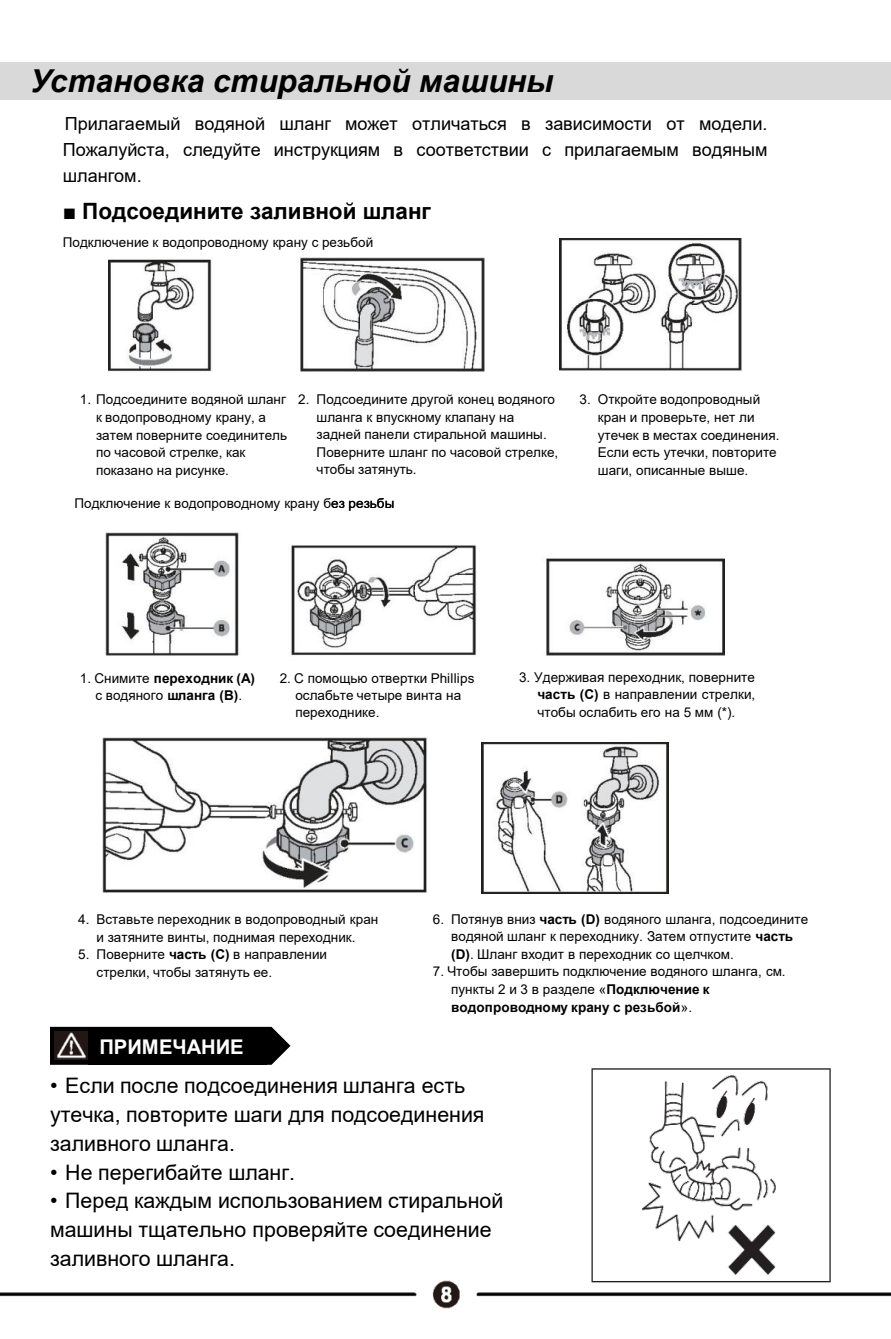
<style>
.page{position:relative;width:891px;height:1339px;background:#fff}
.page>*{position:absolute;margin:0;border:0;box-sizing:border-box;transform-origin:0 0}
.t1{font:italic 700 31.5px "Arial";color:#000}
.t2{font:700 22.5px "Arial";color:#000}
.t3{font:21.38px/28.8px "Arial";color:#000}
.t4{font:700 20.25px "Arial";color:#fff}
.t5{font:18px/25.4px "Arial";letter-spacing:-.005em;color:#000;text-align:justify}
.t6{font:13.5px/17.8px "Arial";color:#000}
.t7{font:700 13.5px/17.3px "Arial";letter-spacing:.005em;color:#000;text-align:center}
.s1{font-style:inherit}
.s2{font-weight:400}
.s3{font-weight:700}
</style>
<div class="page">
<img style="left:0;top:1279px;width:891px;height:30px">
<div style="left:0;top:62px;width:891px;height:38px;background:#d9d9d9"></div>
<svg style="left:50px;top:1027px;width:240px;height:38px"></svg>
<img style="left:54px;top:1031px;width:34px;height:28px">
<div style="left:88px;top:1027px;width:179px;height:38px;background:#000"></div>
<svg style="left:592px;top:1068px;width:239px;height:214px"></svg>
<img style="left:109px;top:258px;width:376px;height:114px">
<img style="left:559px;top:239px;width:183px;height:132px">
<img style="left:105px;top:532px;width:619px;height:124px">
<img style="left:103px;top:737px;width:324px;height:156px">
<img style="left:481px;top:742px;width:188px;height:151px">
<h1 class="t1" style="left:30px;top:59px;width:525px">Установка стиральной машины</h1>
<h3 class="t5" style="left:63px;top:111px;width:706px">Прилагаемый водяной шланг может отличаться в зависимости от модели<span class="s1">.<br></span>Пожалуйста, следуйте инструкциям в соответствии с прилагаемым водяным шлангом<span class="s1">.</span></h3>
<h2 class="t2" style="left:63px;top:196px;width:370px">■ Подсоедините заливной шланг</h2>
<p class="t6" style="left:63px;top:233px;width:312px">Подключение к водопроводному крану с резьбой</p>
<p class="t6" style="left:96px;top:391px;width:192px;text-indent:-16px"><span class="s1">1.</span> Подсоедините водяной шланг к водопроводному крану, а затем поверните соединитель по часовой стрелке, как показано на рисунке.</p>
<p class="t6" style="left:317px;top:391px;width:243px;text-indent:-18px"><span class="s1">2.</span> Подсоедините другой конец водяного шланга к впускному клапану на задней панели стиральной машины.<br>Поверните шланг по часовой стрелке, чтобы затянуть.</p>
<p class="t6" style="left:598px;top:391px;width:183px;text-indent:-18px"><span class="s1">3.</span> Откройте водопроводный кран и проверьте, нет ли утечек в местах соединения.<br>Если есть утечки, повторите шаги, описанные выше.</p>
<p class="t6" style="left:75px;top:494px;width:321px">Подключение к водопроводному крану без резьбы</p>
<p class="t7" style="left:80px;top:669px;width:177px"><span class="s2">1. Снимите</span> переходник (А) <span class="s2">с водяного</span> шланга (В)<span class="s2">.</span></p>
<p class="t6" style="left:295px;top:669px;width:181px;text-indent:-16px">2. С помощью отвертки Phillips ослабьте четыре винта на переходнике.</p>
<p class="t6" style="left:537px;top:668px;width:219px;text-align:justify;text-indent:-18px"><span class="s1">3.</span> Удерживая переходник, поверните <span class="s3">часть</span> <span class="s3">(C)</span> в направлении стрелки, чтобы ослабить его на <span class="s1">5</span> мм <span class="s1">(*).</span></p>
<p class="t6" style="left:78px;top:910px;width:302px;text-align:center"><span class="s1">4.</span> Вставьте переходник в водопроводный кран и затяните винты, поднимая переходник.</p>
<p class="t6" style="left:97px;top:946px;width:232px;text-indent:-18px"><span class="s1">5.</span> Поверните <span class="s3">часть (C)</span> в направлении стрелки, чтобы затянуть ее.</p>
<p class="t6" style="left:451px;top:910px;width:359px;text-indent:-18px"><span class="s1">6.</span> Потянув вниз <span class="s3">часть (D)</span> водяного шланга, подсоедините водяной шланг к переходнику. Затем отпустите <span class="s3">часть </span><span class="s3">(D)</span>. Шланг входит в переходник со щелчком.</p>
<p class="t6" style="left:451px;top:963px;width:336px;text-indent:-18px">7. Чтобы завершить подключение водяного шланга, см. пункты 2 и 3 в разделе «<span class="s3">Подключение к водопроводному крану с резьбой</span>».</p>
<h3 class="t4" style="left:99px;top:1032px;width:146px">ПРИМЕЧАНИЕ</h3>
<h3 class="t3" style="left:50px;top:1071px;width:436px">• Если после подсоединения шланга есть утечка, повторите шаги для подсоединения заливного шланга.</h3>
<h3 class="t3" style="left:50px;top:1157px;width:247px">• Не перегибайте шланг.</h3>
<h3 class="t3" style="left:50px;top:1186px;width:455px">• Перед каждым использованием стиральной машины тщательно проверяйте соединение заливного шланга.</h3>
</div>
